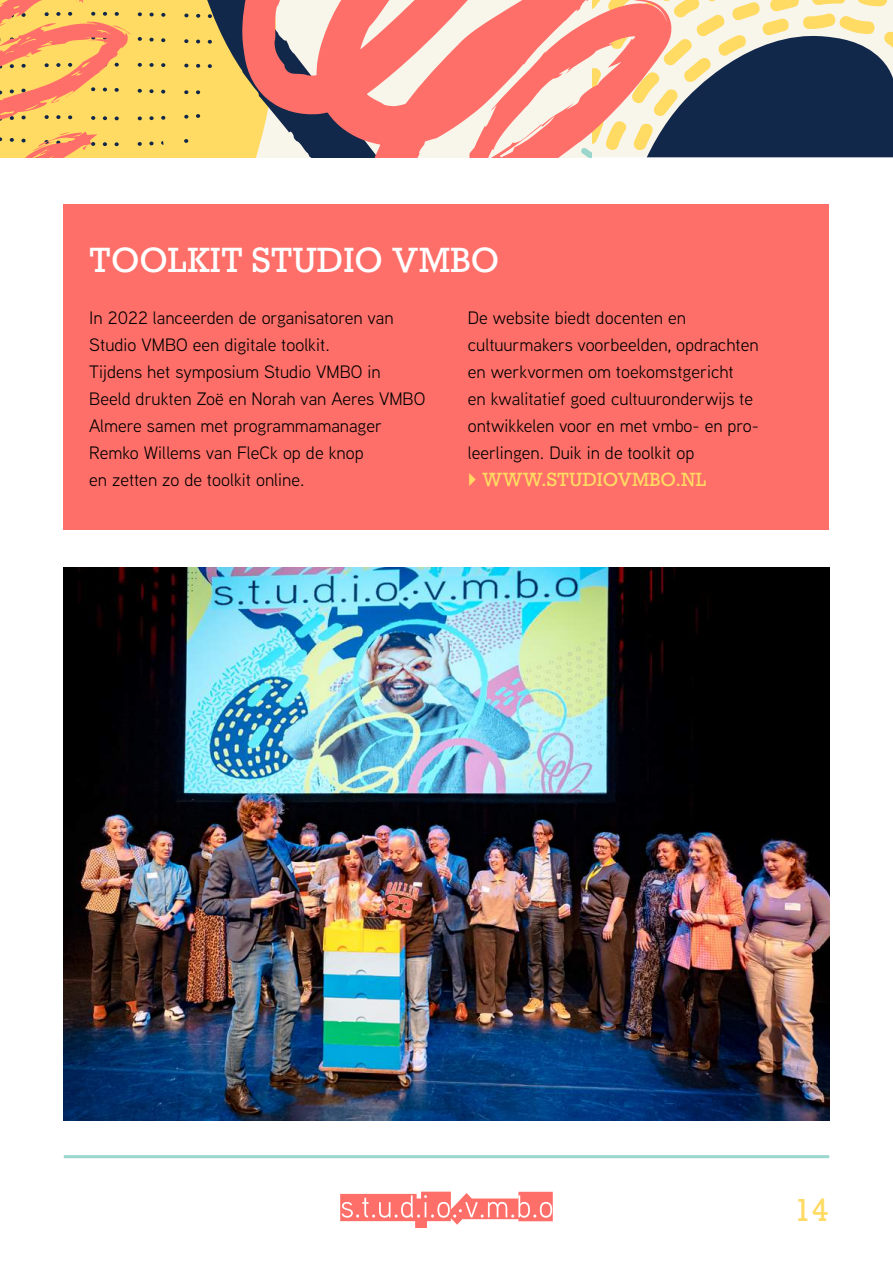
<style>
.page{position:relative;width:893px;height:1263px;background:#fff}
.page>*{position:absolute;margin:0;border:0;box-sizing:border-box;transform-origin:0 0}
.t1{font:33px "Rockwell";color:#fff}
.t2{font:30px "Rockwell";color:#ffdb63}
.t3{font:18px/27px "Aaux Next";color:#000}
.t4{font:18px "Rockwell";color:#ffdb63}
</style>
<div class="page">
<svg style="left:340px;top:1191px;width:213px;height:37px"></svg>
<hr style="left:64px;top:1155px;width:765px;height:3px;background:#9ad6cc">
<svg style="left:672px;top:0;width:221px;height:157px;background:#656e75"></svg>
<svg style="left:0;top:0;width:242px;height:157px;background:#f1c062"></svg>
<svg style="left:242px;top:0;width:430px;height:157px;background:#ed988d"></svg>
<img style="left:64px;top:567px;width:765px;height:553px">
<div style="left:64px;top:204px;width:765px;height:325px;background:#ff6f69"></div>
<h1 class="t1" style="left:89px;top:239px;width:411px">TOOLKIT STUDIO VMBO</h1>
<p class="t3" style="left:89px;top:304px;width:337px">In 2022 lanceerden de organisatoren van Studio VMBO een digitale toolkit.<br>Tijdens het symposium Studio VMBO in Beeld drukten Zoë en Norah van Aeres VMBO Almere samen met programmamanager Remko Willems van FleCk op de knop<br>en zetten zo de toolkit online.</p>
<p class="t3" style="left:468px;top:304px;width:293px">De website biedt docenten en cultuurmakers voorbeelden, opdrachten en werkvormen om toekomstgericht<br>en kwalitatief goed cultuuronderwijs te ontwikkelen voor en met vmbo- en pro&shy;leerlingen. Duik in de toolkit op</p>
<p class="t4" style="left:482px;top:468px;width:226px">WWW.STUDIOVMBO.NL</p>
<h2 class="t2" style="left:794px;top:1192px;width:37px">14</h2>
</div>
